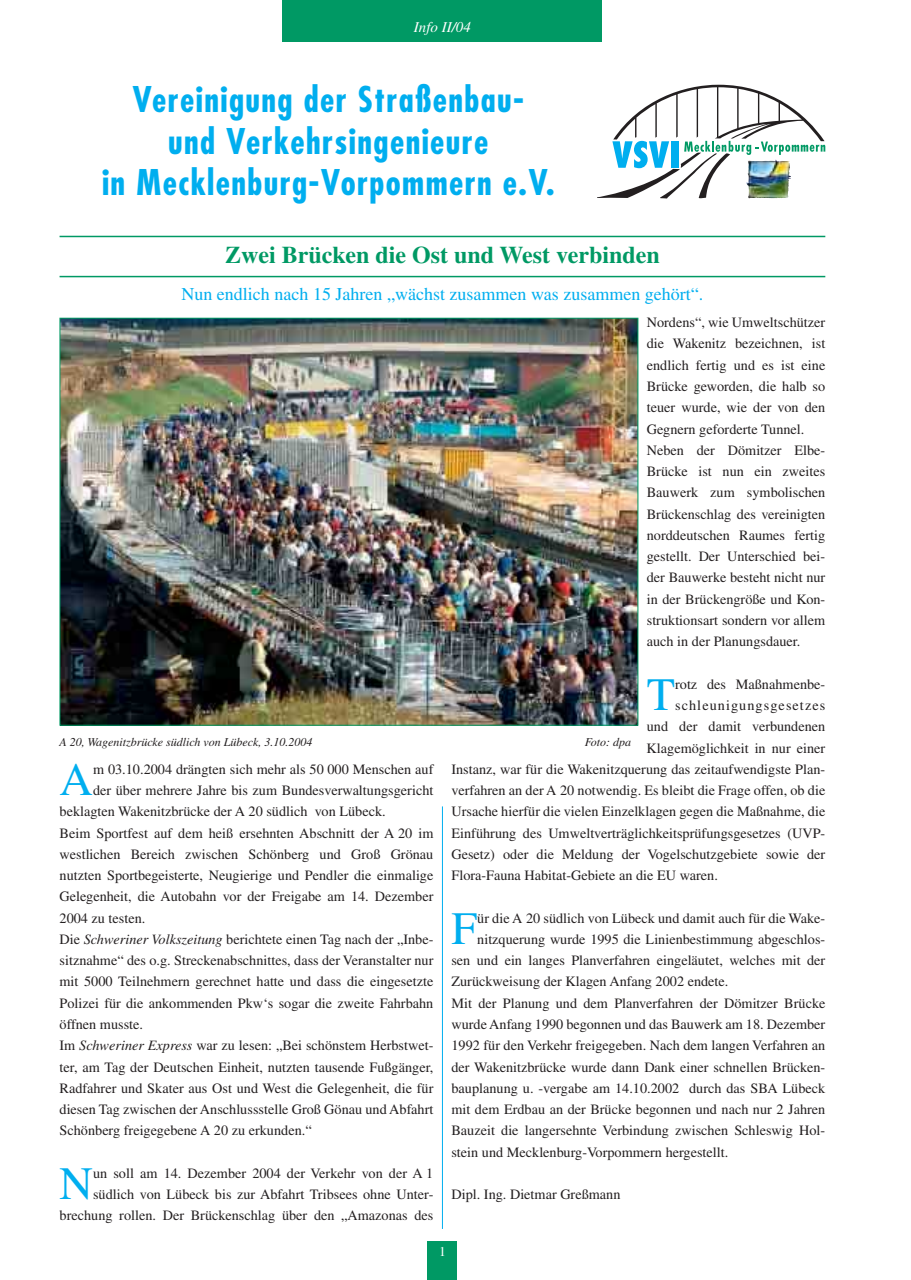
<style>
.page{position:relative;width:911px;height:1280px;background:#fff}
.page>*{position:absolute;margin:0;border:0;box-sizing:border-box;transform-origin:0 0}
.t1{font:46.35px "Times";color:#00aeef}
.t2{font:700 condensed 34.5px/41.4px "Futura";letter-spacing:.04em;color:#00aeef;text-align:center}
.t3{font:700 24px "Times";color:#009964}
.t4{font:18px "Times";color:#00aeef}
.t5{font:italic 15px "Times";color:#fff}
.t6{font:14.25px/21.3px "Times";color:#231f20;text-align:right}
.t7{font:14.25px "Times";letter-spacing:.075em;color:#231f20}
.t8{font:13.5px "Times";color:#fff}
.t9{font:italic 12px "Times";color:#231f20}
.s1{font-style:italic}
</style>
<div class="page">
<div style="left:427px;top:1241px;width:30px;height:38px;background:#009964"></div>
<div style="left:283px;top:0;width:319px;height:42px;background:#009964"></div>
<svg style="left:597px;top:85px;width:228px;height:113px"></svg>
<img style="left:746px;top:159px;width:45px;height:39px">
<hr style="left:442px;top:806px;width:1px;height:422px;background:#00aeef">
<hr style="left:60px;top:236px;width:765px;height:1px;background:#009964">
<hr style="left:60px;top:276px;width:765px;height:1px;background:#009964">
<img style="left:62px;top:320px;width:574px;height:403px">
<p class="t5" style="left:414px;top:22px;width:59px">Info II/04</p>
<h2 class="t2" style="left:102px;top:82px;width:454px">Vereinigung der Straßenbau-<br>und Verkehrsingenieure<br>in Mecklenburg-Vorpommern e.V.</h2>
<h3 class="t3" style="left:225px;top:246px;width:436px">Zwei Brücken die Ost und West verbinden</h3>
<p class="t4" style="left:181px;top:287px;width:523px">Nun endlich nach 15 Jahren „wächst zusammen was zusammen gehört“.</p>
<p class="t6" style="left:646px;top:313px;width:180px;text-align:left">Nordens“, wie Umweltschützer die Wakenitz bezeichnen, ist endlich fertig und es ist eine<br>Brücke geworden, die halb so teuer wurde, wie der von den<br>Gegnern geforderte Tunnel.<br>Neben der Dömitzer Elbe-<br>Brücke ist nun ein zweites<br>Bauwerk zum symbolischen<br>Brückenschlag des vereinigten norddeutschen Raumes fertig gestellt. Der Unterschied bei&shy;der Bauwerke besteht nicht nur in der Brückengröße und Kon&shy;struktionsart sondern vor allem auch in der Planungsdauer.</p>
<h1 class="t1" style="left:646px;top:677px;width:30px">T</h1>
<p class="t6" style="left:675px;top:674px;width:152px">rotz des Maßnahmenbe-</p>
<p class="t7" style="left:675px;top:700px;width:152px">schleunigungsgesetzes</p>
<p class="t6" style="left:646px;top:717px;width:180px">und der damit verbundenen</p>
<p class="t6" style="left:646px;top:738px;width:180px">Klagemöglichkeit in nur einer</p>
<p class="t6" style="left:451px;top:759px;width:375px">Instanz, war für die Wakenitzquerung das zeitaufwendigste Plan-</p>
<p class="t6" style="left:451px;top:781px;width:375px">verfahren an der A 20 notwendig. Es bleibt die Frage offen, ob die</p>
<p class="t6" style="left:451px;top:802px;width:375px">Ursache hierfür die vielen Einzelklagen gegen die Maßnahme, die</p>
<p class="t6" style="left:451px;top:823px;width:375px">Einführung des Umweltverträglichkeitsprüfungsgesetzes (UVP-</p>
<p class="t6" style="left:451px;top:844px;width:375px">Gesetz) oder die Meldung der Vogelschutzgebiete sowie der</p>
<p class="t6" style="left:451px;top:866px;width:268px">Flora-Fauna Habitat-Gebiete an die EU waren.</p>
<h1 class="t1" style="left:451px;top:911px;width:27px">F</h1>
<p class="t6" style="left:477px;top:908px;width:349px">ür die A 20 südlich von Lübeck und damit auch für die Wake-</p>
<p class="t9" style="left:60px;top:737px;width:254px">A 20, Wagenitzbrücke südlich von Lübeck, 3.10.2004</p>
<p class="t9" style="left:585px;top:737px;width:48px">Foto: dpa</p>
<h1 class="t1" style="left:60px;top:762px;width:35px">A</h1>
<p class="t6" style="left:93px;top:759px;width:342px">m 03.10.2004 drängten sich mehr als 50 000 Menschen auf</p>
<p class="t6" style="left:93px;top:781px;width:342px">der über mehrere Jahre bis zum Bundesverwaltungsgericht</p>
<p class="t6" style="left:60px;top:802px;width:327px">beklagten Wakenitzbrücke der A 20 südlich von Lübeck.</p>
<p class="t6" style="left:60px;top:823px;width:375px">Beim Sportfest auf dem heiß ersehnten Abschnitt der A 20 im</p>
<p class="t6" style="left:60px;top:844px;width:375px">westlichen Bereich zwischen Schönberg und Groß Grönau</p>
<p class="t6" style="left:60px;top:866px;width:375px">nutzten Sportbegeisterte, Neugierige und Pendler die einmalige</p>
<p class="t6" style="left:60px;top:887px;width:375px">Gelegenheit, die Autobahn vor der Freigabe am 14. Dezember</p>
<p class="t6" style="left:60px;top:908px;width:87px">2004 zu testen.</p>
<p class="t6" style="left:60px;top:930px;width:375px">Die <span class="s1">Schweriner Volkszeitung</span> berichtete einen Tag nach der „Inbe-</p>
<p class="t6" style="left:60px;top:951px;width:375px">sitznahme“ des o.g. Streckenabschnittes, dass der Veranstalter nur</p>
<p class="t6" style="left:60px;top:972px;width:375px">mit 5000 Teilnehmern gerechnet hatte und dass die eingesetzte</p>
<p class="t6" style="left:60px;top:993px;width:375px">Polizei für die ankommenden Pkw‘s sogar die zweite Fahrbahn</p>
<p class="t6" style="left:60px;top:1015px;width:85px">öffnen musste.</p>
<p class="t6" style="left:60px;top:1036px;width:375px">Im <span class="s1">Schweriner Express</span> war zu lesen: „Bei schönstem Herbstwet-</p>
<p class="t6" style="left:60px;top:1057px;width:375px">ter, am Tag der Deutschen Einheit, nutzten tausende Fußgänger,</p>
<p class="t6" style="left:60px;top:1078px;width:375px">Radfahrer und Skater aus Ost und West die Gelegenheit, die für</p>
<p class="t6" style="left:60px;top:1100px;width:375px">diesen Tag zwischen der Anschlussstelle Groß Gönau und Abfahrt</p>
<p class="t6" style="left:60px;top:1121px;width:254px">Schönberg freigegebene A 20 zu erkunden.“</p>
<h1 class="t1" style="left:60px;top:1166px;width:35px">N</h1>
<p class="t6" style="left:477px;top:930px;width:349px">nitzquerung wurde 1995 die Linienbestimmung abgeschlos-</p>
<p class="t6" style="left:451px;top:951px;width:375px">sen und ein langes Planverfahren eingeläutet, welches mit der</p>
<p class="t6" style="left:451px;top:972px;width:278px">Zurückweisung der Klagen Anfang 2002 endete.</p>
<p class="t6" style="left:451px;top:993px;width:375px">Mit der Planung und dem Planverfahren der Dömitzer Brücke</p>
<p class="t6" style="left:451px;top:1015px;width:375px">wurde Anfang 1990 begonnen und das Bauwerk am 18. Dezember</p>
<p class="t6" style="left:451px;top:1036px;width:375px">1992 für den Verkehr freigegeben. Nach dem langen Verfahren an</p>
<p class="t6" style="left:451px;top:1057px;width:375px">der Wakenitzbrücke wurde dann Dank einer schnellen Brücken-</p>
<p class="t6" style="left:451px;top:1078px;width:375px">bauplanung u. -vergabe am 14.10.2002 durch das SBA Lübeck</p>
<p class="t6" style="left:451px;top:1100px;width:375px">mit dem Erdbau an der Brücke begonnen und nach nur 2 Jahren</p>
<p class="t6" style="left:451px;top:1121px;width:375px">Bauzeit die langersehnte Verbindung zwischen Schleswig Hol-</p>
<p class="t6" style="left:451px;top:1142px;width:278px">stein und Mecklenburg-Vorpommern hergestellt.</p>
<p class="t6" style="left:451px;top:1185px;width:170px">Dipl. Ing. Dietmar Greßmann</p>
<p class="t6" style="left:60px;top:1163px;width:375px">un soll am 14. Dezember 2004 der Verkehr von der A 1 südlich von Lübeck bis zur Abfahrt Tribsees ohne Unter&shy;brechung rollen. Der Brückenschlag über den „Amazonas des</p>
<p class="t8" style="left:439px;top:1246px;width:8px">1</p>
</div>
